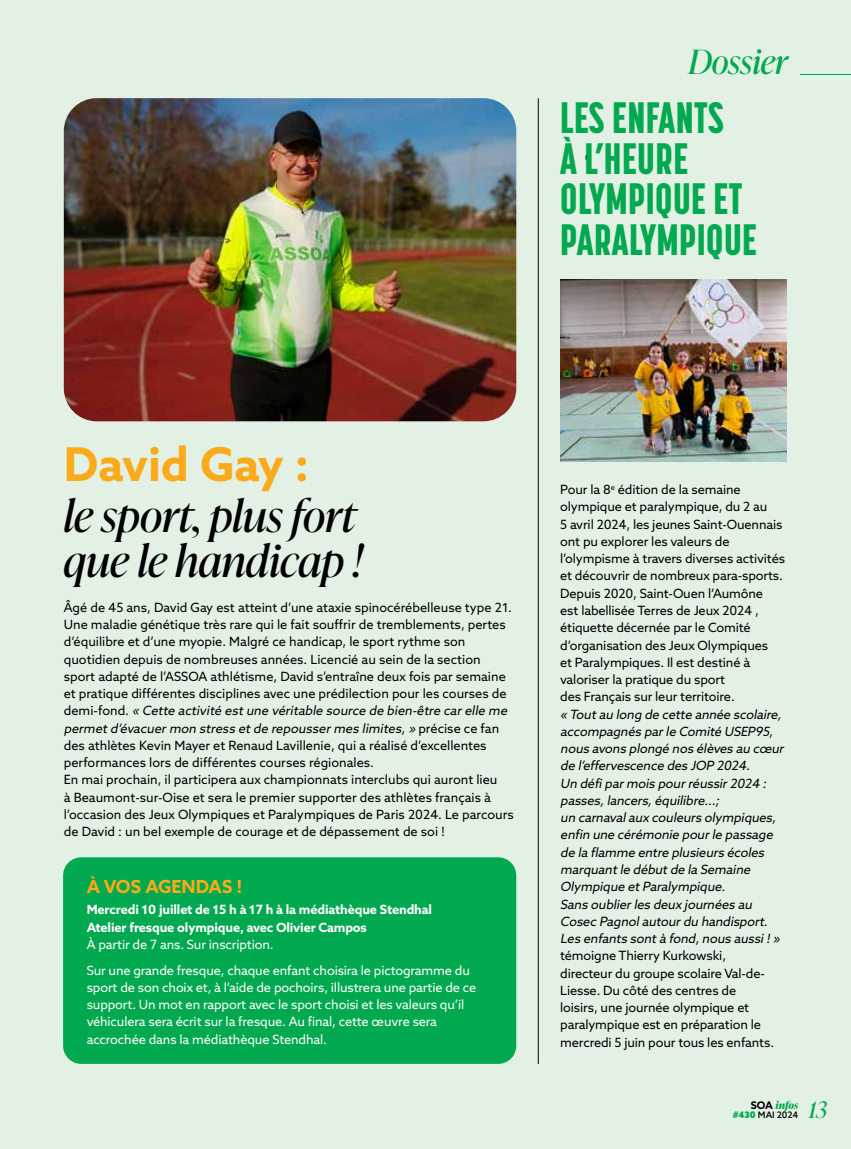
<style>
.page{position:relative;width:851px;height:1149px;background:#fff}
.page>*{position:absolute;margin:0;border:0;box-sizing:border-box;transform-origin:0 0}
.t1{font:700 46.5px "Azo Sans";color:#fbaa19}
.t2{font:italic 43.8px/45px "Ivy Presto Display";color:#000}
.t3{font:800 43.5px/40.5px "Korolev Compressed";letter-spacing:.01em;color:#00a94f}
.t4{font:italic 33.3px "Ivy Presto Display";color:#00a94f}
.t5{font:italic 22.8px "Ivy Presto Display";color:#00a94f}
.t6{font:700 18px "Azo Sans";color:#fbaa19}
.t7{font:12.75px/17.2px "Azo Sans";letter-spacing:-.01em;color:#000}
.t8{font:italic 12.75px/17.2px "Azo Sans";color:#000}
.t9{font:12.75px/17.2px "Azo Sans";letter-spacing:-.01em;color:#fff}
.t10{font:700 12.75px/17.2px "Azo Sans";letter-spacing:-.01em;color:#fff}
.t11{font:italic 700 10.5px "Ivy Presto Display";color:#00a94f}
.t12{font:500 9px "Azo Sans";color:#000}
.s1{font-style:italic}
.s2{font-family:"Azo Sans";font-style:normal;color:#000}
.s3{font-weight:900;color:#00a94f}
</style>
<div class="page">
<div style="left:0;top:0;width:850px;height:1148px;background:#e3f1e5"></div>
<hr style="left:799px;top:74px;width:51px;height:1px;background:#00a94f">
<img style="left:64px;top:98px;width:452px;height:323px">
<svg style="left:585px;top:154px;width:3px;height:6px"></svg>
<hr style="left:538px;top:98px;width:1px;height:965px;background:#000">
<div style="left:63px;top:857px;width:453px;height:206px;background:#00a94f;border-radius:18px"></div>
<img style="left:560px;top:279px;width:226px;height:182px">
<h3 class="t4" style="left:688px;top:38px;width:101px">Dossier</h3>
<h3 class="t3" style="left:560px;top:97px;width:198px">LES ENFANTS<br>À L’HEURE<br>OLYMPIQUE ET<br>PARALYMPIQUE</h3>
<h1 class="t1" style="left:64px;top:433px;width:247px">David Gay :</h1>
<h2 class="t2" style="left:64px;top:491px;width:300px">le sport, plus fort que le handicap !</h2>
<p class="t7" style="left:64px;top:598px;width:451px">Âgé de 45 ans, David Gay est atteint d’une ataxie spinocérébelleuse type 21.<br>Une maladie génétique très rare qui le fait souffrir de tremblements, pertes d’équilibre et d’une myopie. Malgré ce handicap, le sport rythme son quotidien depuis de nombreuses années. Licencié au sein de la section sport adapté de l’ASSOA athlétisme, David s’entraîne deux fois par semaine et pratique différentes disciplines avec une prédilection pour les courses de d e m i - f o n d . <span class="s1">« Cette activité estune véritable source de bien-être carelle me permetd’évacuermon stress etde repoussermes limites,»</span> p r é c i s e c e f a n des athlètes Kevin Mayer et Renaud Lavillenie, qui a réalisé d’excellentes performances lors de différentes courses régionales.<br>En mai prochain, il participera aux championnats interclubs qui auront lieu<br>à Beaumont-sur-Oise et sera le premier supporter des athlètes français à l’occasion des Jeux Olympiques et Paralympiques de Paris 2024. Le parcours de David : un bel exemple de courage et de dépassement de soi !</p>
<h3 class="t6" style="left:87px;top:874px;width:157px">À VOS AGENDAS !</h3>
<p class="t10" style="left:87px;top:900px;width:347px">Mercredi 10 juillet de 15 h à 17 h à la médiathèque Stendhal<br>Atelier fresque olympique, avec Olivier Campos</p>
<p class="t9" style="left:87px;top:930px;width:385px;line-height:25.8px">À partir de 7 ans. Sur inscription.<br>Sur une grande fresque, chaque enfant choisira le pictogramme du</p>
<p class="t9" style="left:87px;top:978px;width:391px">sport de son choix et, à l’aide de pochoirs, illustrera une partie de ce support. Un mot en rapport avec le sport choisi et les valeurs qu’il véhiculera sera écrit sur la fresque. Au final, cette œuvre sera accrochée dans la médiathèque Stendhal.</p>
<p class="t7" style="left:560px;top:480px;width:226px">Pour la 8<sup>e</sup> édition de la semaine olympique et paralympique, du 2 au<br>5 avril 2024, les jeunes Saint-Ouennais ont pu explorer les valeurs de l’olympisme à travers diverses activités et découvrir de nombreux para-sports.<br>Depuis 2020, Saint-Ouen l’Aumône<br>est labellisée Terres de Jeux 2024 , étiquette décernée par le Comité d’organisation des Jeux Olympiques<br>et Paralympiques. Il est destiné à valoriser la pratique du sport<br>des Français sur leur territoire.</p>
<p class="t8" style="left:560px;top:705px;width:228px">« Toutau long de cette année scolaire, accompagnés parle Comité USEP95, nous avons plongé nos élèves au cœur de l’effervescence des JOP 2024.<br>Un défiparmois pourréussir2024 : passes,lancers,équilibre...;<br>un carnavalaux couleurs olympiques, enfin une cérémonie pourle passage de la flamme entre plusieurs écoles marquantle débutde la Semaine Olympique etParalympique.<br>Sans oublierles deux journées au Cosec Pagnolautourdu handisport.<br>Les enfants sontà fond,nous aussi!»</p>
<p class="t7" style="left:560px;top:946px;width:215px">témoigne Thierry Kurkowski, directeur du groupe scolaire Val-de-Liesse. Du côté des centres de loisirs, une journée olympique et paralympique est en préparation le mercredi 5 juin pour tous les enfants.</p>
<p class="t11" style="left:750px;top:1097px;width:49px"><span class="s2">SOA</span> infos</p>
<p class="t12" style="left:732px;top:1108px;width:67px"><span class="s3">#430</span> MAI 2024</p>
<h3 class="t5" style="left:808px;top:1093px;width:20px">13</h3>
</div>
